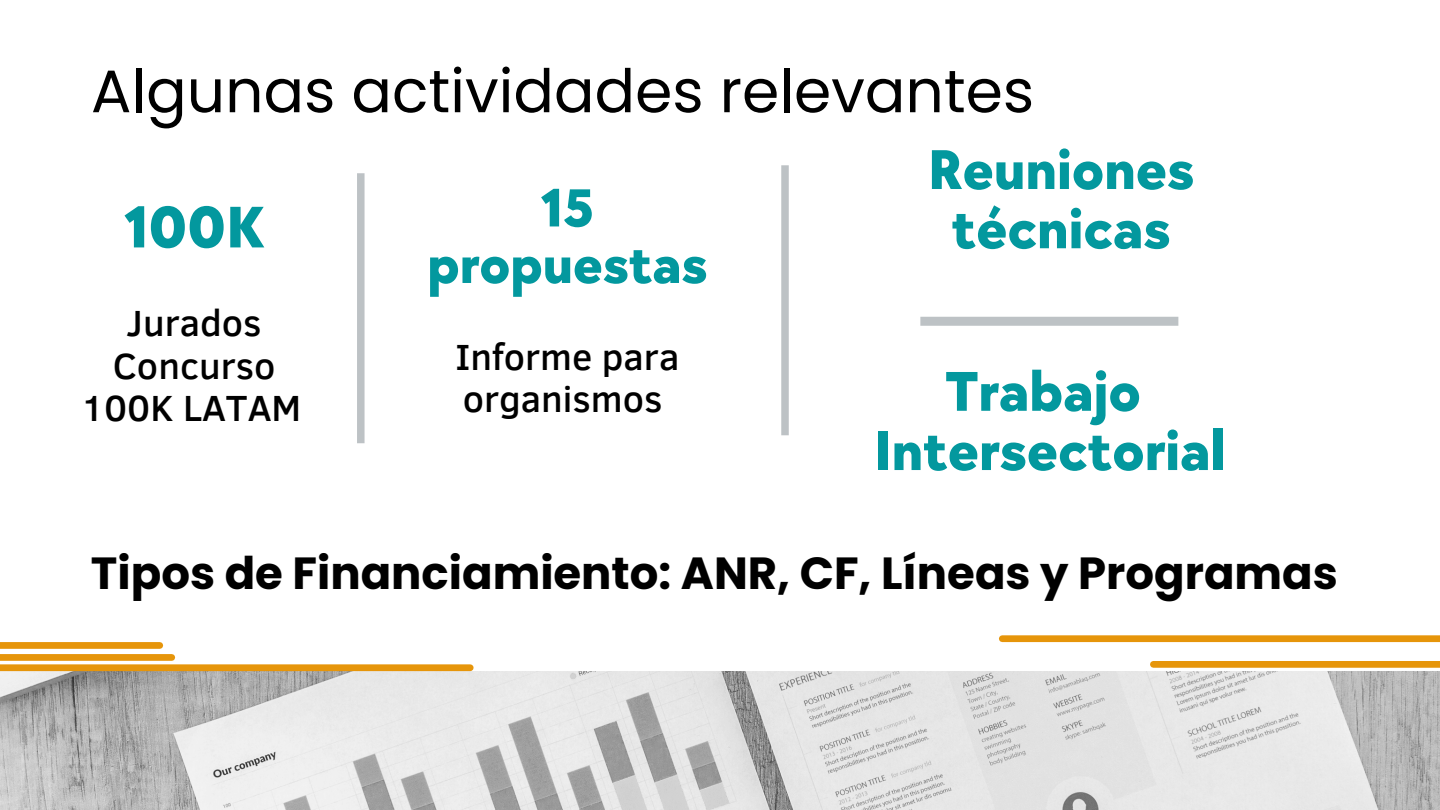
<style>
.page{position:relative;width:1440px;height:810px;background:#fff}
.page>*{position:absolute;margin:0;border:0;box-sizing:border-box;transform-origin:0 0}
.t1{font:800 60.6px "TT Chocolates";color:#03989e}
.t2{font:60px "Poppins";color:#000}
.t3{font:800 57.9px/59.2px "TT Chocolates";color:#03989e;text-align:center}
.t4{font:800 55.4px/56.5px "TT Chocolates";color:#03989e;text-align:center}
.t5{font:700 45px "Poppins";color:#000}
.t6{font:500 37.3px/42.4px "Clear Sans";color:#000;text-align:center}
</style>
<div class="page">
<div style="left:781px;top:165px;width:8px;height:270px;background:#bdc2c5"></div>
<div style="left:357px;top:173px;width:8px;height:270px;background:#bdc2c5"></div>
<img style="left:0;top:671px;width:1440px;height:139px">
<div style="left:1153px;top:661px;width:287px;height:7px;background:#e6950a"></div>
<div style="left:1002px;top:635px;width:438px;height:7px;background:#e6950a"></div>
<div style="left:0;top:664px;width:470px;height:7px;background:#e6950a"></div>
<div style="left:0;top:642px;width:160px;height:7px;background:#e6950a"></div>
<div style="left:920px;top:317px;width:258px;height:9px;background:#bdc2c5"></div>
<div style="left:0;top:654px;width:172px;height:7px;background:#e6950a"></div>
<p class="t2" style="left:91px;top:49px;width:945px">Algunas actividades relevantes</p>
<p class="t1" style="left:125px;top:193px;width:141px">100K</p>
<p class="t6" style="left:81px;top:300px;width:222px">Jurados<br>Concurso<br>100K LATAM</p>
<p class="t4" style="left:427px;top:182px;width:282px">15 propuestas</p>
<p class="t6" style="left:455px;top:333px;width:225px">Informe para</p>
<p class="t6" style="left:463px;top:376px;width:201px">organismos</p>
<p class="t3" style="left:928px;top:142px;width:268px">Reuniones técnicas</p>
<p class="t3" style="left:945px;top:364px;width:197px">Trabajo</p>
<p class="t3" style="left:874px;top:423px;width:353px">Intersectorial</p>
<p class="t5" style="left:91px;top:542px;width:1248px">Tipos de Financiamiento: ANR, CF, Líneas y Programas</p>
</div>
